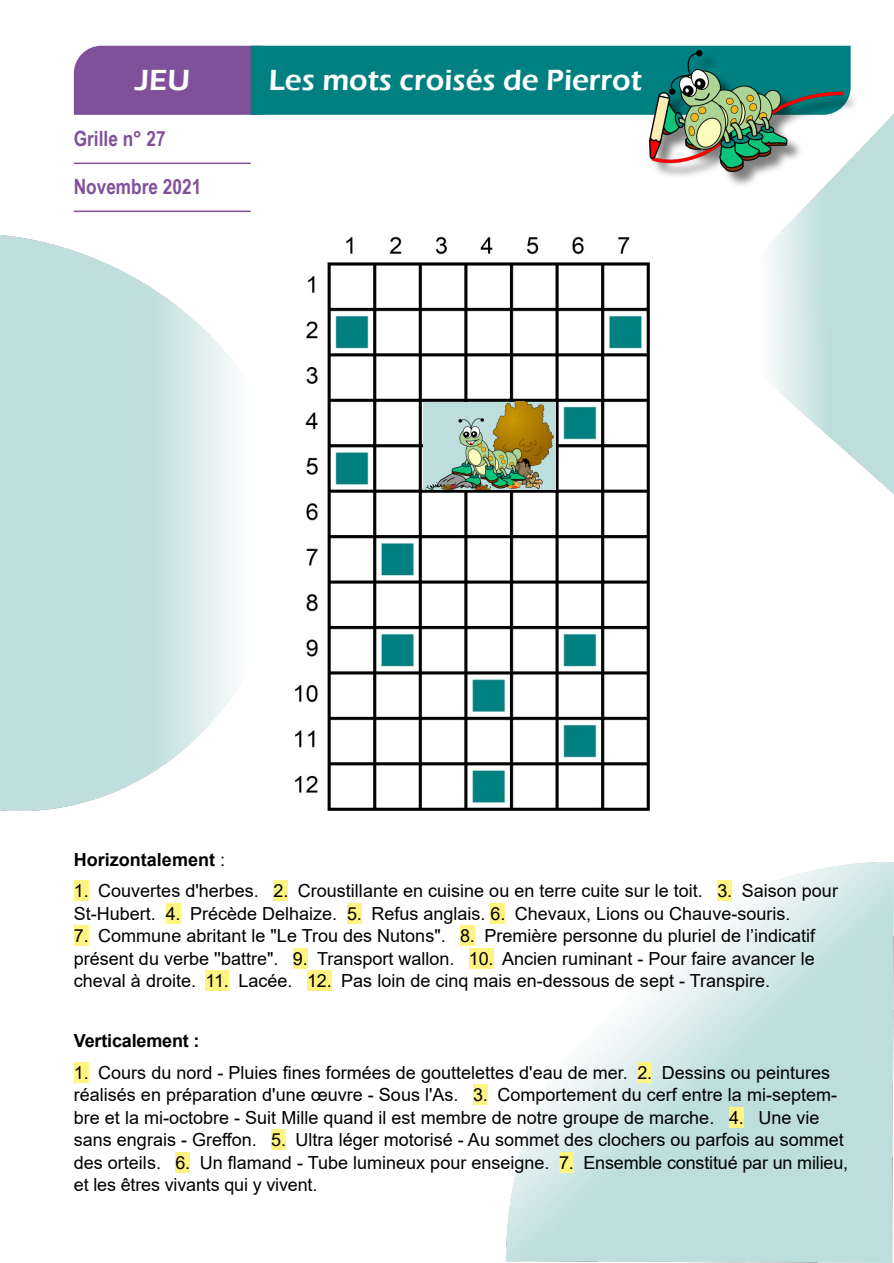
<style>
.page{position:relative;width:894px;height:1263px;background:#fff}
.page>*{position:absolute;margin:0;border:0;box-sizing:border-box;transform-origin:0 0}
.t1{font:600 30px "Eras ITC";color:#fff}
.t2{font:700 21px "Arial Narrow";color:#81509b}
.t3{font:18px/22.5px "Arial";color:#000}
.t4{font:700 18px "Arial";color:#000}
.s1{font-weight:400}
</style>
<div class="page">
<svg style="left:74px;top:46px;width:776px;height:69px;background:#287289"></svg>
<img style="left:294px;top:236px;width:355px;height:575px">
<hr style="left:74px;top:163px;width:176px;height:1px;background:#81509b">
<hr style="left:74px;top:211px;width:176px;height:1px;background:#81509b">
<div style="left:74px;top:881px;width:14px;height:20px;background:#fff482"></div>
<div style="left:273px;top:881px;width:15px;height:20px;background:#fff482"></div>
<div style="left:717px;top:881px;width:14px;height:20px;background:#fff482"></div>
<div style="left:166px;top:903px;width:14px;height:20px;background:#fff482"></div>
<div style="left:347px;top:903px;width:14px;height:20px;background:#fff482"></div>
<div style="left:490px;top:903px;width:15px;height:20px;background:#fff482"></div>
<div style="left:74px;top:926px;width:14px;height:20px;background:#fff482"></div>
<div style="left:460px;top:926px;width:14px;height:20px;background:#fff482"></div>
<div style="left:293px;top:948px;width:14px;height:20px;background:#fff482"></div>
<div style="left:469px;top:948px;width:24px;height:20px;background:#fff482"></div>
<div style="left:205px;top:971px;width:24px;height:20px;background:#fff482"></div>
<div style="left:307px;top:971px;width:24px;height:20px;background:#fff482"></div>
<div style="left:74px;top:1062px;width:14px;height:20px;background:#fff482"></div>
<div style="left:637px;top:1062px;width:14px;height:20px;background:#fff482"></div>
<div style="left:473px;top:1085px;width:14px;height:20px;background:#fff482"></div>
<div style="left:728px;top:1107px;width:15px;height:20px;background:#fff482"></div>
<div style="left:271px;top:1130px;width:15px;height:20px;background:#fff482"></div>
<div style="left:175px;top:1152px;width:15px;height:20px;background:#fff482"></div>
<div style="left:559px;top:1152px;width:14px;height:20px;background:#fff482"></div>
<img style="left:658px;top:51px;width:197px;height:134px">
<img style="left:649px;top:51px;width:194px;height:120px">
<img style="left:758px;top:115px;width:135px;height:378px">
<div style="left:422px;top:402px;width:133px;height:88px;background:#bededd"></div>
<img style="left:425px;top:401px;width:128px;height:89px">
<h1 class="t1" style="left:135px;top:70px;width:56px">JEU</h1>
<h1 class="t1" style="left:269px;top:70px;width:374px">Les mots croisés de Pierrot</h1>
<p class="t2" style="left:74px;top:131px;width:93px">Grille n° 27</p>
<p class="t2" style="left:74px;top:179px;width:129px">Novembre 2021</p>
<p class="t4" style="left:74px;top:852px;width:153px">Horizontalement <span class="s1">:</span></p>
<p class="t3" style="left:74px;top:881px;width:765px">1. Couvertes d'herbes. 2. Croustillante en cuisine ou en terre cuite sur le toit. 3. Saison pour<br>St-Hubert. 4. Précède Delhaize. 5. Refus anglais. 6. Chevaux, Lions ou Chauve-souris.</p>
<p class="t3" style="left:74px;top:926px;width:742px;text-align:justify">7. Commune abritant le "Le Trou des Nutons". 8. Première personne du pluriel de l’indicatif présent du verbe ''battre". 9. Transport wallon. 10. Ancien ruminant - Pour faire avancer le cheval à droite. 11. Lacée. 12. Pas loin de cinq mais en-dessous de sept - Transpire.</p>
<p class="t4" style="left:74px;top:1034px;width:127px">Verticalement :</p>
<p class="t3" style="left:74px;top:1063px;width:775px">1. Cours du nord - Pluies fines formées de gouttelettes d'eau de mer. 2. Dessins ou peintures réalisés en préparation d'une œuvre - Sous l'As. 3. Comportement du cerf entre la mi-septem&shy;bre et la mi-octobre - Suit Mille quand il est membre de notre groupe de marche. 4. Une vie sans engrais - Greffon. 5. Ultra léger motorisé - Au sommet des clochers ou parfois au sommet des orteils. 6. Un flamand - Tube lumineux pour enseigne. 7. Ensemble constitué par un milieu, et les êtres vivants qui y vivent.</p>
</div>
